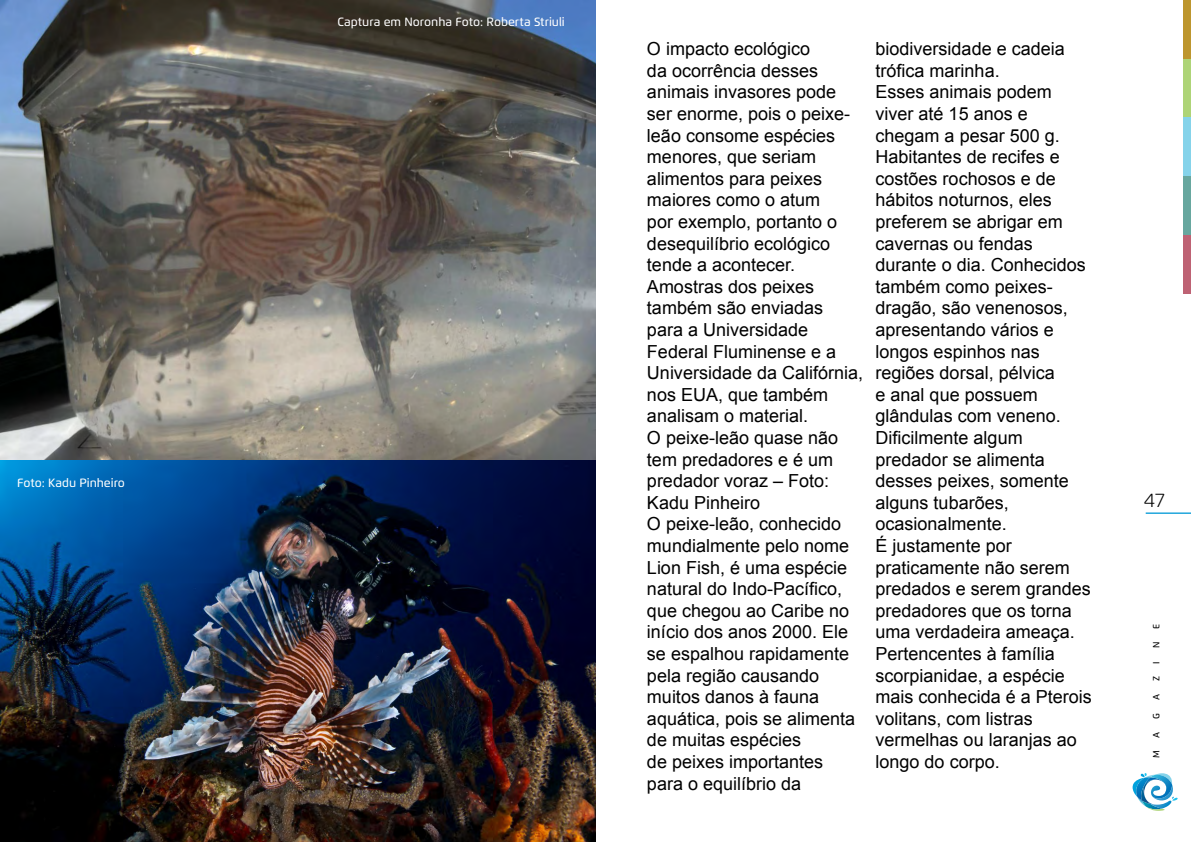
<style>
.page{position:relative;width:1191px;height:842px;background:#fff}
.page>*{position:absolute;margin:0;border:0;box-sizing:border-box;transform-origin:0 0}
.t1{font:300 19.5px "Flexo";color:#000}
.t2{font:18px/21.6px "Arial";color:#000}
.t3{font:500 12px "Flexo";color:#fff}
.t4{font:500 9.1px "Flexo";color:#000}
</style>
<div class="page">
<svg style="left:1132px;top:773px;width:46px;height:38px"></svg>
<hr style="left:1145px;top:512px;width:46px;height:2px;background:#0099d6">
<div style="left:1183px;top:0;width:8px;height:59px;background:#bd962e"></div>
<div style="left:1183px;top:59px;width:8px;height:59px;background:#aed477"></div>
<div style="left:1183px;top:118px;width:8px;height:58px;background:#85d3ea"></div>
<div style="left:1183px;top:176px;width:8px;height:59px;background:#67a79f"></div>
<div style="left:1183px;top:235px;width:8px;height:59px;background:#be6274"></div>
<img style="left:0;top:0;width:595px;height:842px">
<p class="t3" style="left:17px;top:475px;width:109px">Foto: Kadu Pinheiro</p>
<p class="t3" style="left:337px;top:15px;width:229px">Captura em Noronha Foto: Roberta Striuli</p>
<p class="t2" style="left:647px;top:38px;width:218px">O impacto ecológico<br>da ocorrência desses animais invasores pode ser enorme, pois o peixe&shy;leão consome espécies menores, que seriam alimentos para peixes maiores como o atum<br>por exemplo, portanto o desequilíbrio ecológico tende a acontecer.<br>Amostras dos peixes também são enviadas para a Universidade<br>Federal Fluminense e a<br>Universidade da Califórnia, nos EUA, que também analisam o material.<br>O peixe-leão quase não tem predadores e é um predador voraz – Foto:<br>Kadu Pinheiro<br>O peixe-leão, conhecido mundialmente pelo nome<br>Lion Fish, é uma espécie natural do Indo-Pacífico, que chegou ao Caribe no início dos anos 2000. Ele se espalhou rapidamente pela região causando muitos danos à fauna aquática, pois se alimenta de muitas espécies<br>de peixes importantes para o equilíbrio da</p>
<p class="t2" style="left:875px;top:38px;width:218px">biodiversidade e cadeia trófica marinha.<br>Esses animais podem viver até 15 anos e chegam a pesar 500 g.<br>Habitantes de recifes e costões rochosos e de hábitos noturnos, eles preferem se abrigar em cavernas ou fendas durante o dia. Conhecidos também como peixes&shy;dragão, são venenosos, apresentando vários e longos espinhos nas regiões dorsal, pélvica<br>e anal que possuem glândulas com veneno.<br>Dificilmente algum predador se alimenta desses peixes, somente alguns tubarões, ocasionalmente.<br>É justamente por praticamente não serem predados e serem grandes predadores que os torna uma verdadeira ameaça.<br>Pertencentes à família scorpianidae, a espécie mais conhecida é a Pterois volitans, com listras vermelhas ou laranjas ao longo do corpo.</p>
<p class="t1" style="left:1143px;top:489px;width:23px">47</p>
<p class="t4" style="left:1150px;top:629px;width:6px;rotate:-90deg">E</p>
<p class="t4" style="left:1150px;top:648px;width:8px;rotate:-90deg">N</p>
<p class="t4" style="left:1150px;top:663px;width:4px;rotate:-90deg">I</p>
<p class="t4" style="left:1150px;top:681px;width:7px;rotate:-90deg">Z</p>
<p class="t4" style="left:1150px;top:700px;width:8px;rotate:-90deg">A</p>
<p class="t4" style="left:1150px;top:719px;width:7px;rotate:-90deg">G</p>
<p class="t4" style="left:1150px;top:738px;width:8px;rotate:-90deg">A</p>
<p class="t4" style="left:1150px;top:758px;width:9px;rotate:-90deg">M</p>
</div>
